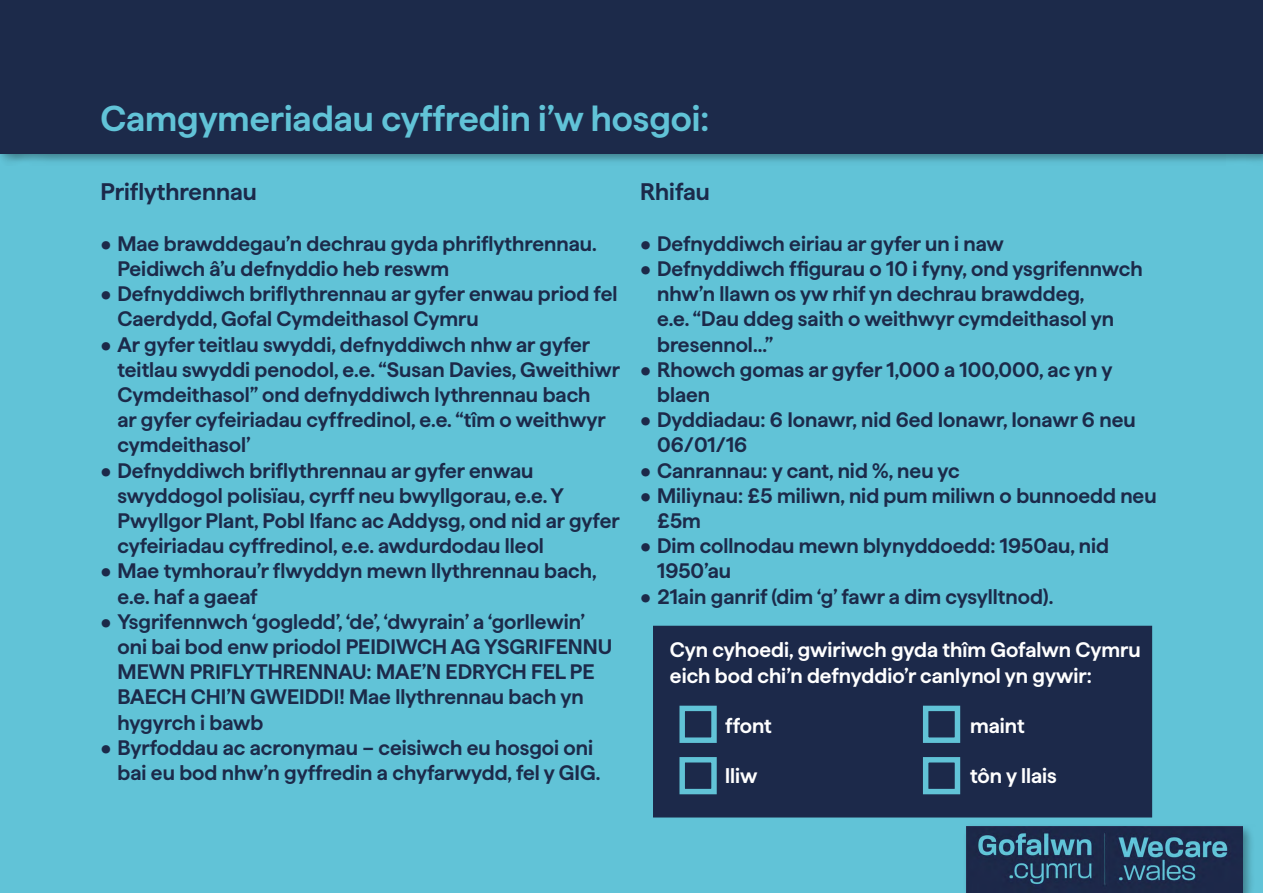
<style>
.page{position:relative;width:1263px;height:893px;background:#fff}
.page>*{position:absolute;margin:0;border:0;box-sizing:border-box;transform-origin:0 0}
.Page_contents{font:600 36px "Haffer";color:#61c3d7}
.Page_contents-2{font:600 24px "Haffer";color:#1c2a4a}
.t1{font:600 21px/25.2px "Haffer";color:#1c2a4a}
.Page_summary{font:600 21px/25.2px "Haffer";color:#fff}
</style>
<div class="page">
<div style="left:0;top:0;width:1263px;height:892px;background:#61c3d7"></div>
<div style="left:0;top:0;width:1263px;height:166px;background:#000;opacity:.35"></div>
<div style="left:0;top:0;width:1263px;height:153px;background:#1c2a4a"></div>
<div style="left:963px;top:823px;width:292px;height:70px;background:#000;opacity:.35"></div>
<img style="left:966px;top:826px;width:276px;height:67px">
<div style="left:653px;top:626px;width:499px;height:191px;background:#1c294a"></div>
<div style="left:679px;top:706px;width:38px;height:37px;background:#1c294a;border:5px solid #61c3d7"></div>
<div style="left:923px;top:757px;width:37px;height:37px;background:#1c294a;border:5px solid #61c3d7"></div>
<div style="left:679px;top:757px;width:38px;height:37px;background:#1c294a;border:5px solid #61c3d7"></div>
<div style="left:923px;top:706px;width:37px;height:37px;background:#1c294a;border:5px solid #61c3d7"></div>
<p class="Page_contents" style="left:100px;top:92px;width:610px">Camgymeriadau cyffredin i’w hosgoi:</p>
<p class="Page_contents-2" style="left:100px;top:174px;width:158px">Priflythrennau</p>
<p class="t1" style="left:117px;top:229px;width:481px;text-indent:-17px">• Mae brawddegau’n dechrau gyda phriflythrennau.<br>Peidiwch â’u defnyddio heb reswm</p>
<p class="t1" style="left:117px;top:279px;width:501px;text-indent:-17px">• Defnyddiwch briflythrennau ar gyfer enwau priod fel<br>Caerdydd, Gofal Cymdeithasol Cymru</p>
<p class="t1" style="left:117px;top:330px;width:503px;text-indent:-17px">• Ar gyfer teitlau swyddi, defnyddiwch nhw ar gyfer teitlau swyddi penodol, e.e. “Susan Davies, Gweithiwr Cymdeithasol” ond defnyddiwch lythrennau bach<br>ar gyfer cyfeiriadau cyffredinol, e.e. “tîm o weithwyr cymdeithasol’</p>
<p class="t1" style="left:117px;top:456px;width:503px;text-indent:-17px">• Defnyddiwch briflythrennau ar gyfer enwau swyddogol polisïau, cyrff neu bwyllgorau, e.e. Y Pwyllgor Plant, Pobl Ifanc ac Addysg, ond nid ar gyfer cyfeiriadau cyffredinol, e.e. awdurdodau lleol</p>
<p class="t1" style="left:117px;top:556px;width:481px;text-indent:-17px">• Mae tymhorau’r flwyddyn mewn llythrennau bach, e.e. haf a gaeaf</p>
<p class="t1" style="left:117px;top:607px;width:496px;text-indent:-17px">• Ysgrifennwch ‘gogledd’, ‘de’, ‘dwyrain’ a ‘gorllewin’ oni bai bod enw priodol PEIDIWCH AG YSGRIFENNU MEWN PRIFLYTHRENNAU: MAE’N EDRYCH FEL PE BAECH CHI’N GWEIDDI! Mae llythrennau bach yn hygyrch i bawb</p>
<p class="t1" style="left:117px;top:733px;width:484px;text-indent:-17px">• Byrfoddau ac acronymau – ceisiwch eu hosgoi oni bai eu bod nhw’n gyffredin a chyfarwydd, fel y GIG.</p>
<p class="Page_contents-2" style="left:640px;top:174px;width:71px">Rhifau</p>
<p class="t1" style="left:640px;top:229px;width:365px">• Defnyddiwch eiriau ar gyfer un i naw</p>
<p class="t1" style="left:657px;top:254px;width:487px;text-indent:-17px">• Defnyddiwch ffigurau o 10 i fyny, ond ysgrifennwch nhw’n llawn os yw rhif yn dechrau brawddeg,<br>e.e. “Dau ddeg saith o weithwyr cymdeithasol yn bresennol...”</p>
<p class="t1" style="left:657px;top:355px;width:457px;text-indent:-17px">• Rhowch gomas ar gyfer 1,000 a 100,000, ac yn y blaen</p>
<p class="t1" style="left:657px;top:405px;width:480px;text-indent:-17px">• Dyddiadau: 6 Ionawr, nid 6ed Ionawr, Ionawr 6 neu<br>06/01/16</p>
<p class="t1" style="left:640px;top:456px;width:321px">• Canrannau: y cant, nid %, neu yc</p>
<p class="t1" style="left:657px;top:481px;width:501px;text-indent:-17px">• Miliynau: £5 miliwn, nid pum miliwn o bunnoedd neu £5m</p>
<p class="t1" style="left:657px;top:531px;width:454px;text-indent:-17px">• Dim collnodau mewn blynyddoedd: 1950au, nid<br>1950’au</p>
<p class="t1" style="left:640px;top:582px;width:415px">• 21ain ganrif (dim ‘g’ fawr a dim cysylltnod).</p>
<p class="Page_summary" style="left:670px;top:636px;width:472px">Cyn cyhoedi, gwiriwch gyda thîm Gofalwn Cymru eich bod chi’n defnyddio’r canlynol yn gywir:</p>
<p class="Page_summary" style="left:725px;top:711px;width:48px">ffont</p>
<p class="Page_summary" style="left:725px;top:762px;width:34px">lliw</p>
<p class="Page_summary" style="left:970px;top:711px;width:56px">maint</p>
<p class="Page_summary" style="left:970px;top:762px;width:88px">tôn y llais</p>
</div>
